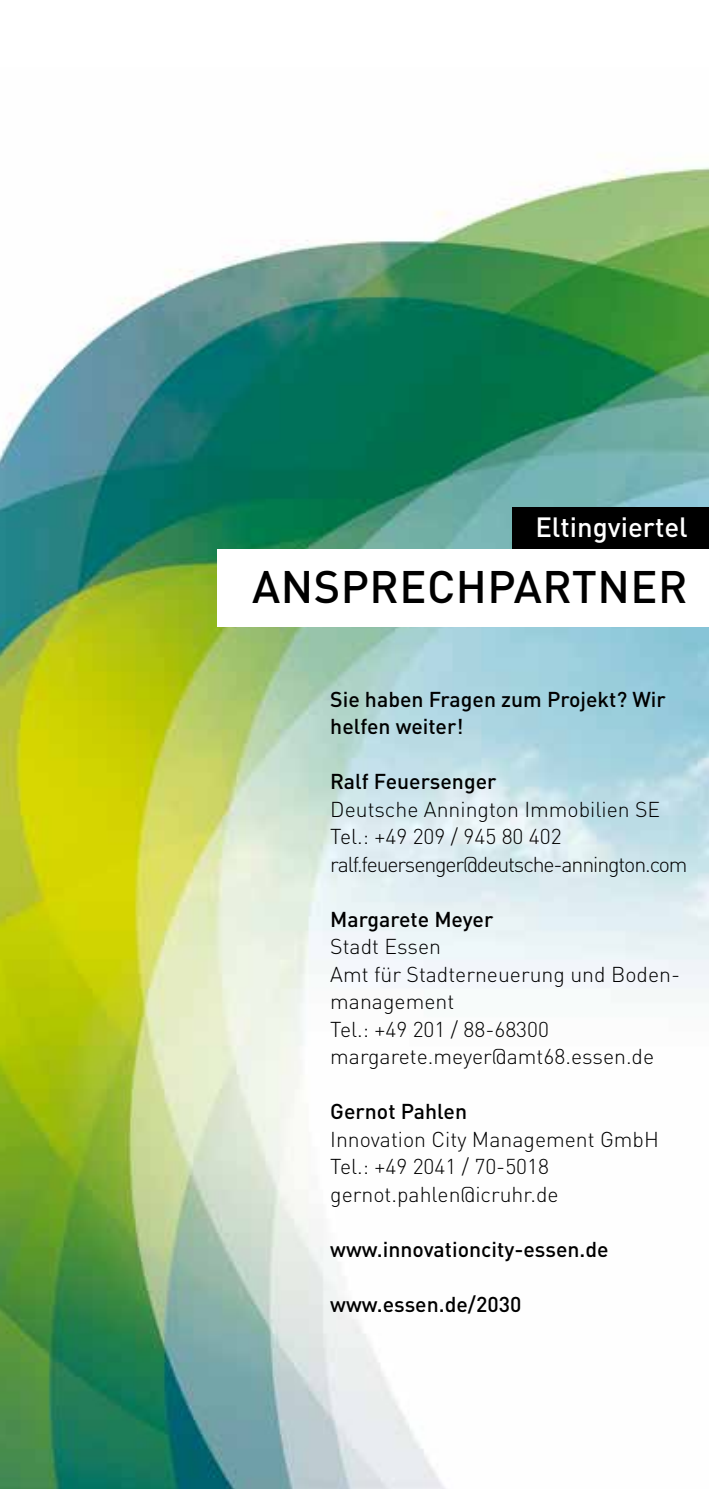
<style>
.page{position:relative;width:709px;height:1489px;background:#fff}
.page>*{position:absolute;margin:0;border:0;box-sizing:border-box;transform-origin:0 0}
.t1{font:500 45px "DINOT";letter-spacing:.01em;color:#000}
.t2{font:500 27.5px "DINOT";color:#fff}
.t3{font:300 21.25px/27.5px "DINOT";color:#000}
.t4{font:500 21.25px/27.5px "DINOT";color:#000}
</style>
<div class="page">
<img style="left:0;top:167px;width:709px;height:1321px">
<div style="left:513px;top:507px;width:196px;height:42px;background:#000"></div>
<div style="left:217px;top:549px;width:492px;height:77px;background:#fff"></div>
<p class="t2" style="left:535px;top:509px;width:154px">Eltingviertel</p>
<h1 class="t1" style="left:252px;top:558px;width:437px">ANSPRECHPARTNER</h1>
<p class="t4" style="left:330px;top:684px;width:337px">Sie haben Fragen zum Projekt? Wir helfen weiter!</p>
<p class="t4" style="left:330px;top:767px;width:168px">Ralf Feuersenger</p>
<p class="t3" style="left:330px;top:795px;width:359px">Deutsche Annington Immobilien SE<br>Tel.: +49 209 / 945 80 402 ralf.feuersenger@deutsche-annington.com</p>
<p class="t4" style="left:330px;top:904px;width:165px">Margarete Meyer</p>
<p class="t3" style="left:330px;top:932px;width:351px">Stadt Essen<br>Amt für Stadterneuerung und Boden&shy;management<br>Tel.: +49 201 / 88-68300 margarete.meyer@amt68.essen.de</p>
<p class="t4" style="left:330px;top:1097px;width:138px">Gernot Pahlen</p>
<p class="t3" style="left:330px;top:1125px;width:330px">Innovation City Management GmbH<br>Tel.: +49 2041 / 70-5018 gernot.pahlen@icruhr.de</p>
<p class="t4" style="left:330px;top:1234px;width:280px">www.innovationcity-essen.de</p>
<p class="t4" style="left:330px;top:1289px;width:192px">www.essen.de/2030</p>
</div>
